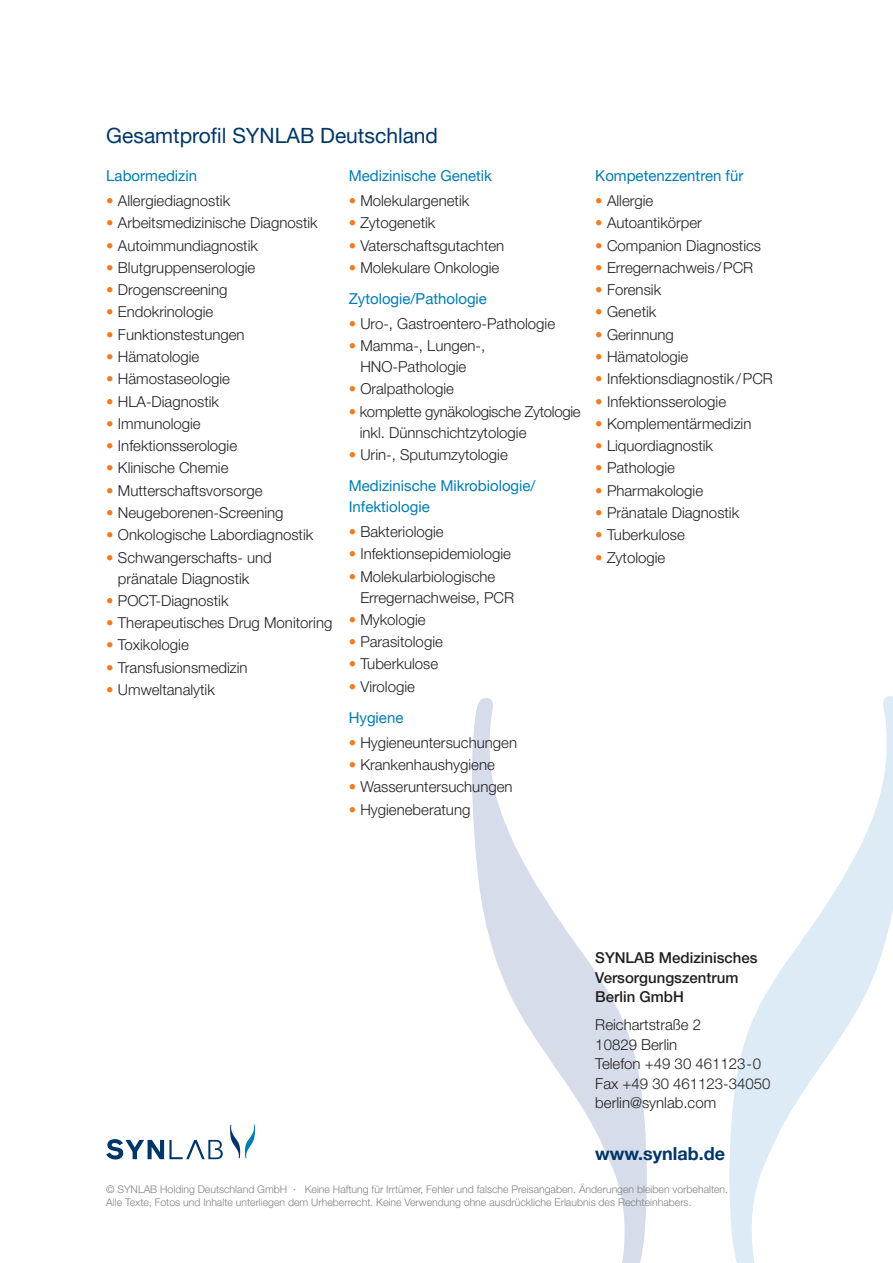
<style>
.page{position:relative;width:893px;height:1263px;background:#fff}
.page>*{position:absolute;margin:0;border:0;box-sizing:border-box;transform-origin:0 0}
.t1{font:21px "Helvetica Neue LT Pro";color:#003667}
.t2{font:700 18px "Helvetica Neue LT Pro";color:#003667}
.t3{font:300 15px/19.5px "Helvetica Neue LT Pro";color:#231f20}
.t4{font:15px/30.8px "Helvetica Neue LT Pro";color:#007cb1}
.t5{font:300 15px/21px "Helvetica Neue LT Pro";letter-spacing:-.02em;color:#231f20}
.t6{font:500 15px/19.5px "Helvetica Neue LT Pro";color:#231f20}
.t7{font:300 10.5px/12.6px "Helvetica Neue LT Pro";color:#808285}
.s1{color:#f47b21}
.s2{font-weight:300;color:#f47b21}
.s3{font-weight:300;color:#231f20}
.s4{font-weight:400;color:#007cb1}
</style>
<div class="page">
<svg style="left:472px;top:698px;width:175px;height:565px"></svg>
<svg style="left:729px;top:696px;width:164px;height:567px"></svg>
<svg style="left:230px;top:1125px;width:25px;height:33px"></svg>
<svg style="left:106px;top:1139px;width:117px;height:20px"></svg>
<h1 class="t1" style="left:106px;top:122px;width:333px">Gesamtprofil SYNLAB Deutschland</h1>
<p class="t4" style="left:106px;top:160px;width:92px">Labormedizin</p>
<p class="t3" style="left:106px;top:191px;width:125px"><span class="s1">•</span> Allergiediagnostik</p>
<p class="t3" style="left:106px;top:213px;width:213px"><span class="s1">•</span> Arbeitsmedizinische Diagnostik</p>
<p class="t3" style="left:106px;top:235px;width:153px"><span class="s1">•</span> Autoimmundiagnostik</p>
<p class="t3" style="left:106px;top:257px;width:150px"><span class="s1">•</span> Blutgruppenserologie</p>
<p class="t3" style="left:106px;top:280px;width:123px"><span class="s1">•</span> Drogenscreening</p>
<p class="t3" style="left:106px;top:302px;width:108px"><span class="s1">•</span> Endokrinologie</p>
<p class="t3" style="left:106px;top:324px;width:140px"><span class="s1">•</span> Funktionstestungen</p>
<p class="t3" style="left:106px;top:347px;width:95px"><span class="s1">•</span> Hämatologie</p>
<p class="t3" style="left:106px;top:369px;width:125px"><span class="s1">•</span> Hämostaseologie</p>
<p class="t3" style="left:106px;top:391px;width:114px"><span class="s1">•</span> HLA-Diagnostik</p>
<p class="t3" style="left:106px;top:413px;width:96px"><span class="s1">•</span> Immunologie</p>
<p class="t3" style="left:106px;top:436px;width:132px"><span class="s1">•</span> Infektionsserologie</p>
<p class="t3" style="left:106px;top:458px;width:124px"><span class="s1">•</span> Klinische Chemie</p>
<p class="t3" style="left:106px;top:480px;width:158px"><span class="s1">•</span> Mutterschaftsvorsorge</p>
<p class="t3" style="left:106px;top:502px;width:179px"><span class="s1">•</span> Neugeborenen-Screening</p>
<p class="t3" style="left:106px;top:525px;width:208px"><span class="s1">•</span> Onkologische Labordiagnostik</p>
<p class="t3" style="left:118px;top:546px;width:155px;line-height:21px;text-indent:-12px"><span class="s1">•</span> Schwangerschafts- und pränatale Diagnostik</p>
<p class="t3" style="left:106px;top:590px;width:124px"><span class="s1">•</span> POCT-Diagnostik</p>
<p class="t3" style="left:106px;top:613px;width:228px"><span class="s1">•</span> Therapeutisches Drug Monitoring</p>
<p class="t3" style="left:106px;top:635px;width:84px"><span class="s1">•</span> Toxikologie</p>
<p class="t3" style="left:106px;top:657px;width:143px"><span class="s1">•</span> Transfusionsmedizin</p>
<p class="t3" style="left:106px;top:679px;width:110px"><span class="s1">•</span> Umweltanalytik</p>
<p class="t4" style="left:349px;top:160px;width:145px">Medizinische Genetik</p>
<p class="t3" style="left:349px;top:191px;width:122px"><span class="s1">•</span> Molekulargenetik</p>
<p class="t3" style="left:349px;top:213px;width:88px"><span class="s1">•</span> Zytogenetik</p>
<p class="t3" style="left:349px;top:235px;width:157px"><span class="s1">•</span> Vaterschaftsgutachten</p>
<p class="t4" style="left:349px;top:252px;width:152px"><span class="s2">•</span> <span class="s3">Molekulare Onkologie<br></span>Zytologie/Pathologie</p>
<p class="t3" style="left:349px;top:313px;width:208px"><span class="s1">•</span> Uro-, Gastroentero-Pathologie</p>
<p class="t3" style="left:349px;top:335px;width:138px;line-height:21px;text-align:center"><span class="s1">•</span> Mamma-, Lungen-,<br>HNO-Pathologie</p>
<p class="t3" style="left:349px;top:379px;width:107px"><span class="s1">•</span> Oralpathologie</p>
<p class="t5" style="left:360px;top:401px;width:222px;text-indent:-11px"><span class="s1">•</span> komplette gynäkologische Zytologie inkl. Dünnschichtzytologie</p>
<p class="t4" style="left:349px;top:439px;width:188px"><span class="s2">•</span> <span class="s3">Urin-, Sputumzytologie<br></span>Medizinische Mikrobiologie/</p>
<p class="t4" style="left:349px;top:491px;width:83px">Infektiologie</p>
<p class="t3" style="left:349px;top:522px;width:97px"><span class="s1">•</span> Bakteriologie</p>
<p class="t3" style="left:349px;top:544px;width:164px"><span class="s1">•</span> Infektionsepidemiologie</p>
<p class="t3" style="left:360px;top:565px;width:155px;line-height:21px;text-indent:-12px"><span class="s1">•</span> Molekularbiologische<br>Erregernachweise, PCR</p>
<p class="t3" style="left:349px;top:609px;width:78px"><span class="s1">•</span> Mykologie</p>
<p class="t3" style="left:349px;top:632px;width:96px"><span class="s1">•</span> Parasitologie</p>
<p class="t3" style="left:349px;top:654px;width:91px"><span class="s1">•</span> Tuberkulose</p>
<p class="t3" style="left:349px;top:671px;width:68px;line-height:30.8px"><span class="s1">•</span> Virologie<br><span class="s4">Hygiene</span></p>
<p class="t3" style="left:349px;top:732px;width:170px"><span class="s1">•</span> Hygieneuntersuchungen</p>
<p class="t3" style="left:349px;top:755px;width:148px"><span class="s1">•</span> Krankenhaushygiene</p>
<p class="t3" style="left:349px;top:777px;width:165px"><span class="s1">•</span> Wasseruntersuchungen</p>
<p class="t3" style="left:349px;top:799px;width:123px"><span class="s1">•</span> Hygieneberatung</p>
<p class="t4" style="left:595px;top:160px;width:150px">Kompetenzzentren für</p>
<p class="t3" style="left:595px;top:191px;width:60px"><span class="s1">•</span> Allergie</p>
<p class="t3" style="left:595px;top:213px;width:108px"><span class="s1">•</span> Autoantikörper</p>
<p class="t3" style="left:595px;top:235px;width:167px"><span class="s1">•</span> Companion Diagnostics</p>
<p class="t3" style="left:595px;top:257px;width:159px"><span class="s1">•</span> Erregernachweis /PCR</p>
<p class="t3" style="left:595px;top:280px;width:67px"><span class="s1">•</span> Forensik</p>
<p class="t3" style="left:595px;top:302px;width:63px"><span class="s1">•</span> Genetik</p>
<p class="t3" style="left:595px;top:324px;width:80px"><span class="s1">•</span> Gerinnung</p>
<p class="t3" style="left:595px;top:347px;width:95px"><span class="s1">•</span> Hämatologie</p>
<p class="t3" style="left:595px;top:369px;width:179px"><span class="s1">•</span> Infektionsdiagnostik /PCR</p>
<p class="t3" style="left:595px;top:391px;width:132px"><span class="s1">•</span> Infektionsserologie</p>
<p class="t3" style="left:595px;top:413px;width:158px"><span class="s1">•</span> Komplementärmedizin</p>
<p class="t3" style="left:595px;top:436px;width:119px"><span class="s1">•</span> Liquordiagnostik</p>
<p class="t3" style="left:595px;top:458px;width:81px"><span class="s1">•</span> Pathologie</p>
<p class="t3" style="left:595px;top:480px;width:109px"><span class="s1">•</span> Pharmakologie</p>
<p class="t3" style="left:595px;top:502px;width:145px"><span class="s1">•</span> Pränatale Diagnostik</p>
<p class="t3" style="left:595px;top:525px;width:91px"><span class="s1">•</span> Tuberkulose</p>
<p class="t3" style="left:595px;top:547px;width:72px"><span class="s1">•</span> Zytologie</p>
<p class="t6" style="left:595px;top:948px;width:164px">SYNLAB Medizinisches<br>Versorgungszentrum<br>Berlin GmbH</p>
<p class="t3" style="left:595px;top:1015px;width:177px">Reichartstraße 2<br>10829 Berlin<br>Telefon +49 30 461123-0<br>Fax +49 30 461123-34050 berlin@synlab.com</p>
<p class="t2" style="left:595px;top:1142px;width:131px">www.synlab.de</p>
<p class="t7" style="left:106px;top:1183px;width:623px">© SYNLAB Holding Deutschland GmbH · Keine Haftung für Irrtümer, Fehler und falsche Preisangaben. Änderungen bleiben vorbehalten.<br>Alle Texte, Fotos und Inhalte unterliegen dem Urheberrecht. Keine Verwendung ohne ausdrückliche Erlaubnis des Rechteinhabers.</p>
</div>
